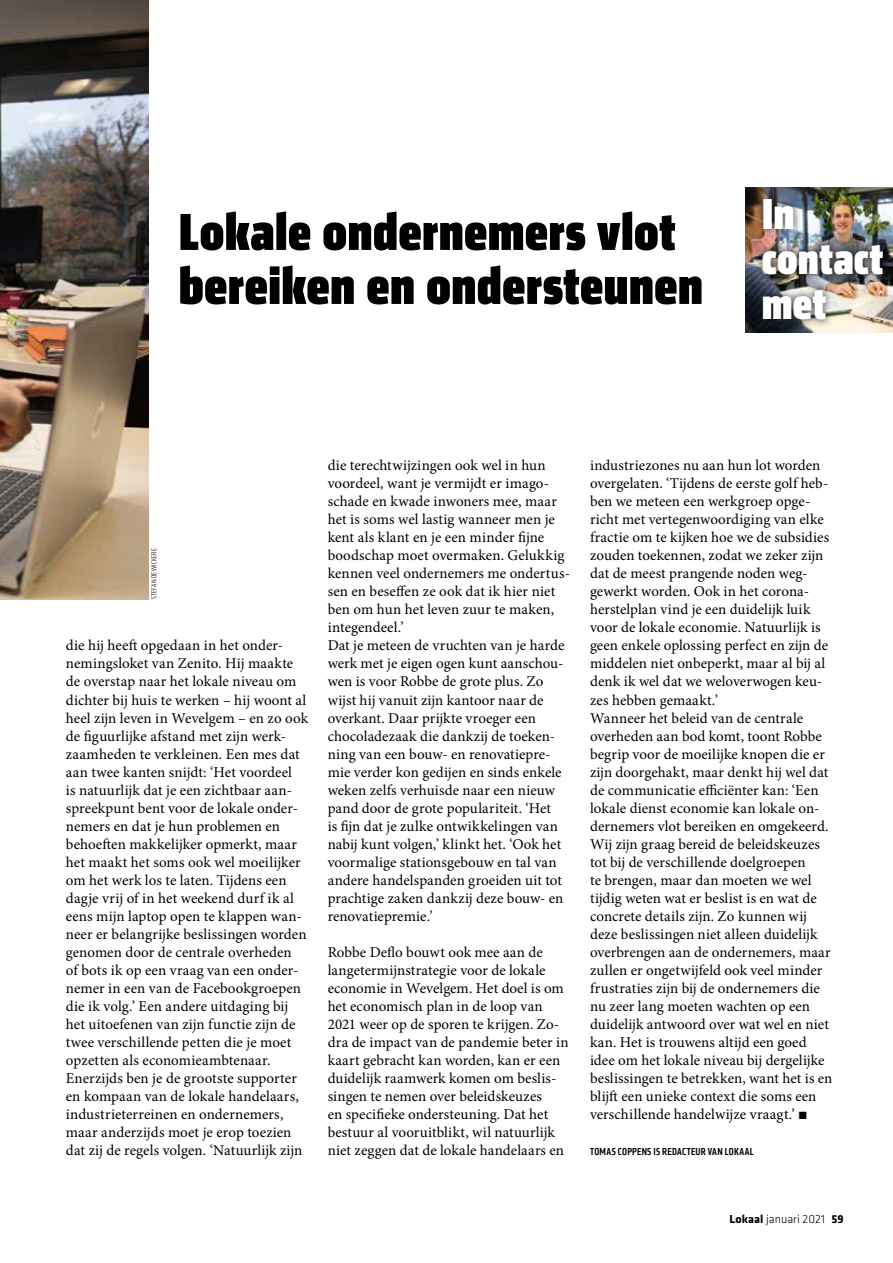
<style>
.page{position:relative;width:893px;height:1263px;background:#fff}
.page>*{position:absolute;margin:0;border:0;box-sizing:border-box;transform-origin:0 0}
.t1{font:900 condensed 54px/54px "Klavika Display";letter-spacing:.005em;color:#000}
.t2{font:900 condensed 45px/45px "Klavika Display";letter-spacing:.005em;color:#fff}
.t3{font:15px/18px "Minion Pro";letter-spacing:.005em;color:#000}
.t4{font:300 12px "Klavika";letter-spacing:.005em;color:#000}
.t5{font:500 10.5px "Klavika Condensed";letter-spacing:.025em;color:#000}
.t6{font:300 7.5px "Klavika Condensed";letter-spacing:.035em;color:#000}
.s1{font-family:"Klavika";font-weight:700;font-size:14.85px}
.s2{font-weight:700}
</style>
<div class="page">
<img style="left:0;top:0;width:149px;height:599px">
<img style="left:746px;top:188px;width:147px;height:144px">
<div style="left:755px;top:191px;width:136px;height:137px;background:#000;opacity:.75"></div>
<h1 class="t1" style="left:179px;top:207px;width:526px">Lokale ondernemers vlot bereiken en ondersteunen</h1>
<h2 class="t2" style="left:762px;top:193px;width:123px">In contact met</h2>
<p class="t6" style="left:150px;top:599px;width:53px;rotate:-90deg">STEFAN DEWICKERE</p>
<p class="t3" style="left:66px;top:637px;width:244px">die hij heeft opgedaan in het onder&shy;nemingsloket van Zenito. Hij maakte de overstap naar het lokale niveau om dichter bij huis te werken – hij woont al heel zijn leven in Wevelgem – en zo ook de figuurlijke afstand met zijn werk&shy;zaamheden te verkleinen. Een mes dat aan twee kanten snijdt: ‘Het voordeel<br>is natuurlijk dat je een zichtbaar aan&shy;spreekpunt bent voor de lokale onder&shy;nemers en dat je hun problemen en behoeften makkelijker opmerkt, maar het maakt het soms ook wel moeilijker om het werk los te laten. Tijdens een dagje vrij of in het weekend durf ik al eens mijn laptop open te klappen wan&shy;neer er belangrijke beslissingen worden genomen door de centrale overheden<br>of bots ik op een vraag van een onder&shy;nemer in een van de Facebookgroepen die ik volg.’ Een andere uitdaging bij het uitoefenen van zijn functie zijn de twee verschillende petten die je moet opzetten als economieambtenaar.<br>Enerzijds ben je de grootste supporter en kompaan van de lokale handelaars, industrieterreinen en ondernemers, maar anderzijds moet je erop toezien dat zij de regels volgen. ‘Natuurlijk zijn</p>
<p class="t3" style="left:328px;top:457px;width:244px">die terechtwijzingen ook wel in hun voordeel, want je vermijdt er imago&shy;schade en kwade inwoners mee, maar het is soms wel lastig wanneer men je kent als klant en je een minder fijne boodschap moet overmaken. Gelukkig kennen veel ondernemers me ondertus&shy;sen en beseffen ze ook dat ik hier niet ben om hun het leven zuur te maken, integendeel.’<br>Dat je meteen de vruchten van je harde werk met je eigen ogen kunt aanschou&shy;wen is voor Robbe de grote plus. Zo wijst hij vanuit zijn kantoor naar de overkant. Daar prijkte vroeger een chocoladezaak die dankzij de toeken&shy;ning van een bouw- en renovatiepre&shy;mie verder kon gedijen en sinds enkele weken zelfs verhuisde naar een nieuw pand door de grote populariteit. ‘Het<br>is fijn dat je zulke ontwikkelingen van nabij kunt volgen,’ klinkt het. ‘Ook het voormalige stationsgebouw en tal van andere handelspanden groeiden uit tot prachtige zaken dankzij deze bouw- en renovatiepremie.’</p>
<p class="t3" style="left:328px;top:943px;width:243px">Robbe Deflo bouwt ook mee aan de langetermijnstrategie voor de lokale economie in Wevelgem. Het doel is om het economisch plan in de loop van 2021 weer op de sporen te krijgen. Zo&shy;dra de impact van de pandemie beter in kaart gebracht kan worden, kan er een duidelijk raamwerk komen om beslis&shy;singen te nemen over beleidskeuzes<br>en specifieke ondersteuning. Dat het bestuur al vooruitblikt, wil natuurlijk niet zeggen dat de lokale handelaars en</p>
<p class="t3" style="left:590px;top:457px;width:244px">industriezones nu aan hun lot worden overgelaten. ‘Tijdens de eerste golf heb&shy;ben we meteen een werkgroep opge&shy;richt met vertegenwoordiging van elke fractie om te kijken hoe we de subsidies zouden toekennen, zodat we zeker zijn dat de meest prangende noden weg&shy;gewerkt worden. Ook in het corona&shy;herstelplan vind je een duidelijk luik voor de lokale economie. Natuurlijk is geen enkele oplossing perfect en zijn de middelen niet onbeperkt, maar al bij al denk ik wel dat we weloverwogen keu&shy;zes hebben gemaakt.’<br>Wanneer het beleid van de centrale overheden aan bod komt, toont Robbe begrip voor de moeilijke knopen die er zijn doorgehakt, maar denkt hij wel dat de communicatie efficiënter kan: ‘Een lokale dienst economie kan lokale on&shy;dernemers vlot bereiken en omgekeerd.<br>Wij zijn graag bereid de beleidskeuzes tot bij de verschillende doelgroepen<br>te brengen, maar dan moeten we wel tijdig weten wat er beslist is en wat de concrete details zijn. Zo kunnen wij deze beslissingen niet alleen duidelijk overbrengen aan de ondernemers, maar zullen er ongetwijfeld ook veel minder frustraties zijn bij de ondernemers die nu zeer lang moeten wachten op een duidelijk antwoord over wat wel en niet kan. Het is trouwens altijd een goed idee om het lokale niveau bij dergelijke beslissingen te betrekken, want het is en blijft een unieke context die soms een verschillende handelwijze vraagt.’ <span class="s1">•</span></p>
<p class="t5" style="left:590px;top:1144px;width:165px">TOMAS COPPENS IS REDACTEUR VAN LOKAAL</p>
<p class="t4" style="left:729px;top:1212px;width:116px"><span class="s2">Lokaal</span> januari 2021 <span class="s2">59</span></p>
</div>
